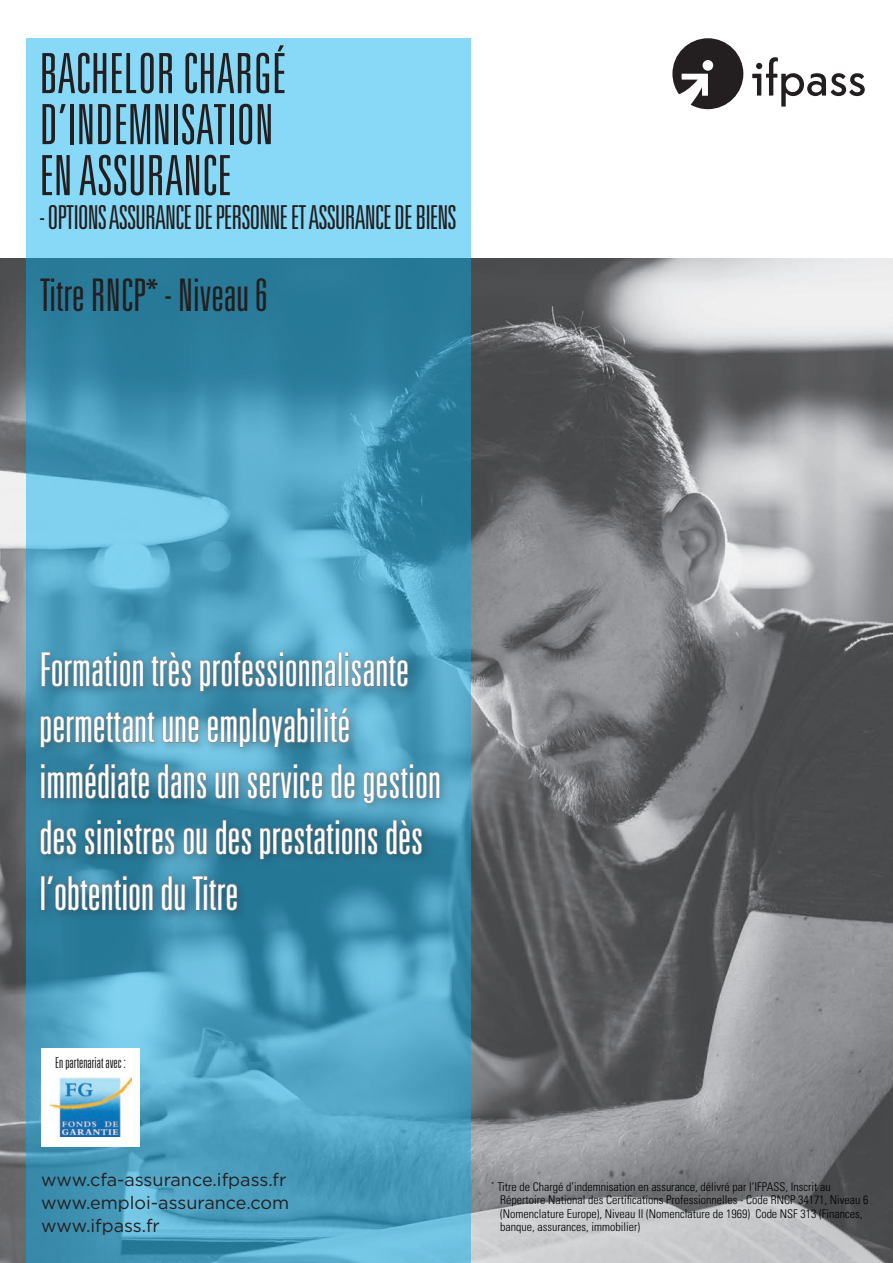
<style>
.page{position:relative;width:893px;height:1263px;background:#fff}
.page>*{position:absolute;margin:0;border:0;box-sizing:border-box;transform-origin:0 0}
.t1{font:300 ultra-condensed 55.5px/51px "Univers LT Std";color:#231f20}
.t2{font:300 ultra-condensed 46.5px/55.8px "Univers LT Std";color:#fff}
.t3{font:300 ultra-condensed 45px "Univers LT Std";color:#231f20}
.t4{font:300 ultra-condensed 33px "Univers LT Std";letter-spacing:-.03em;color:#231f20}
.t5{font:18px/23.1px "Gotham";color:#231f20}
.t6{font:300 ultra-condensed 15px "Univers LT Std";color:#231f20}
.t7{font:300 condensed 12px/13.5px "Univers LT Std";color:#000}
</style>
<div class="page">
<img style="left:0;top:258px;width:893px;height:1005px">
<svg style="left:27px;top:38px;width:444px;height:1225px"></svg>
<svg style="left:752px;top:57px;width:113px;height:50px"></svg>
<svg style="left:672px;top:38px;width:71px;height:71px"></svg>
<div style="left:36px;top:647px;width:415px;height:274px;background:#231f20;opacity:.32"></div>
<svg style="left:41px;top:652px;width:103px;height:35px"></svg>
<svg style="left:151px;top:652px;width:40px;height:35px"></svg>
<svg style="left:200px;top:652px;width:136px;height:40px"></svg>
<div style="left:338px;top:652px;width:4px;height:35px;border:1px solid #808285"></div>
<svg style="left:345px;top:652px;width:63px;height:35px"></svg>
<svg style="left:40px;top:711px;width:115px;height:37px"></svg>
<svg style="left:162px;top:716px;width:37px;height:27px"></svg>
<svg style="left:207px;top:716px;width:43px;height:32px"></svg>
<div style="left:253px;top:708px;width:4px;height:35px;border:1px solid #808285"></div>
<svg style="left:259px;top:708px;width:55px;height:40px"></svg>
<div style="left:318px;top:708px;width:3px;height:35px;border:1px solid #808285"></div>
<svg style="left:324px;top:708px;width:25px;height:35px"></svg>
<svg style="left:41px;top:763px;width:109px;height:36px"></svg>
<svg style="left:158px;top:764px;width:49px;height:35px"></svg>
<svg style="left:215px;top:772px;width:24px;height:27px"></svg>
<svg style="left:247px;top:764px;width:76px;height:35px"></svg>
<svg style="left:331px;top:764px;width:24px;height:35px"></svg>
<svg style="left:363px;top:764px;width:77px;height:40px"></svg>
<svg style="left:40px;top:819px;width:36px;height:36px"></svg>
<svg style="left:85px;top:820px;width:90px;height:35px"></svg>
<svg style="left:183px;top:827px;width:24px;height:28px"></svg>
<svg style="left:216px;top:819px;width:36px;height:36px"></svg>
<svg style="left:260px;top:820px;width:118px;height:40px"></svg>
<svg style="left:386px;top:819px;width:36px;height:36px"></svg>
<div style="left:41px;top:876px;width:4px;height:34px;border:1px solid #808285"></div>
<svg style="left:47px;top:875px;width:106px;height:36px"></svg>
<svg style="left:161px;top:875px;width:25px;height:36px"></svg>
<svg style="left:192px;top:875px;width:45px;height:36px"></svg>
<div style="left:41px;top:1049px;width:99px;height:98px;background:#fff"></div>
<img style="left:50px;top:1077px;width:81px;height:60px">
<h1 class="t1" style="left:39px;top:48px;width:248px">BACHELOR CHARGÉ<br>D’INDEMNISATION<br>EN ASSURANCE</h1>
<h3 class="t4" style="left:39px;top:200px;width:419px">- OPTIONS ASSURANCE DE PERSONNE ET ASSURANCE DE BIENS</h3>
<h3 class="t3" style="left:39px;top:271px;width:230px">Titre RNCP* - Niveau 6</h3>
<h2 class="t2" style="left:39px;top:642px;width:403px">Formation très professionnalisante permettant une employabilité immédiate dans un service de gestion des sinistres ou des prestations dès l’obtention du Titre</h2>
<p class="t6" style="left:55px;top:1055px;width:72px">En partenariat avec :</p>
<h3 class="t5" style="left:41px;top:1168px;width:249px">www.cfa-assurance.ifpass.fr www.emploi-assurance.com</h3>
<h3 class="t5" style="left:41px;top:1214px;width:120px">www.ifpass.fr</h3>
<p class="t7" style="left:500px;top:1180px;width:370px;text-indent:-9px"><sup>*</sup> Titre de Chargé d’indemnisation en assurance, délivré par l’IFPASS, Inscrit au Répertoire National des Certifications Professionnelles - Code RNCP 34171, Niveau 6 (Nomenclature Europe), Niveau II (Nomenclature de 1969) Code NSF 313 (Finances, banque, assurances, immobilier)</p>
</div>
